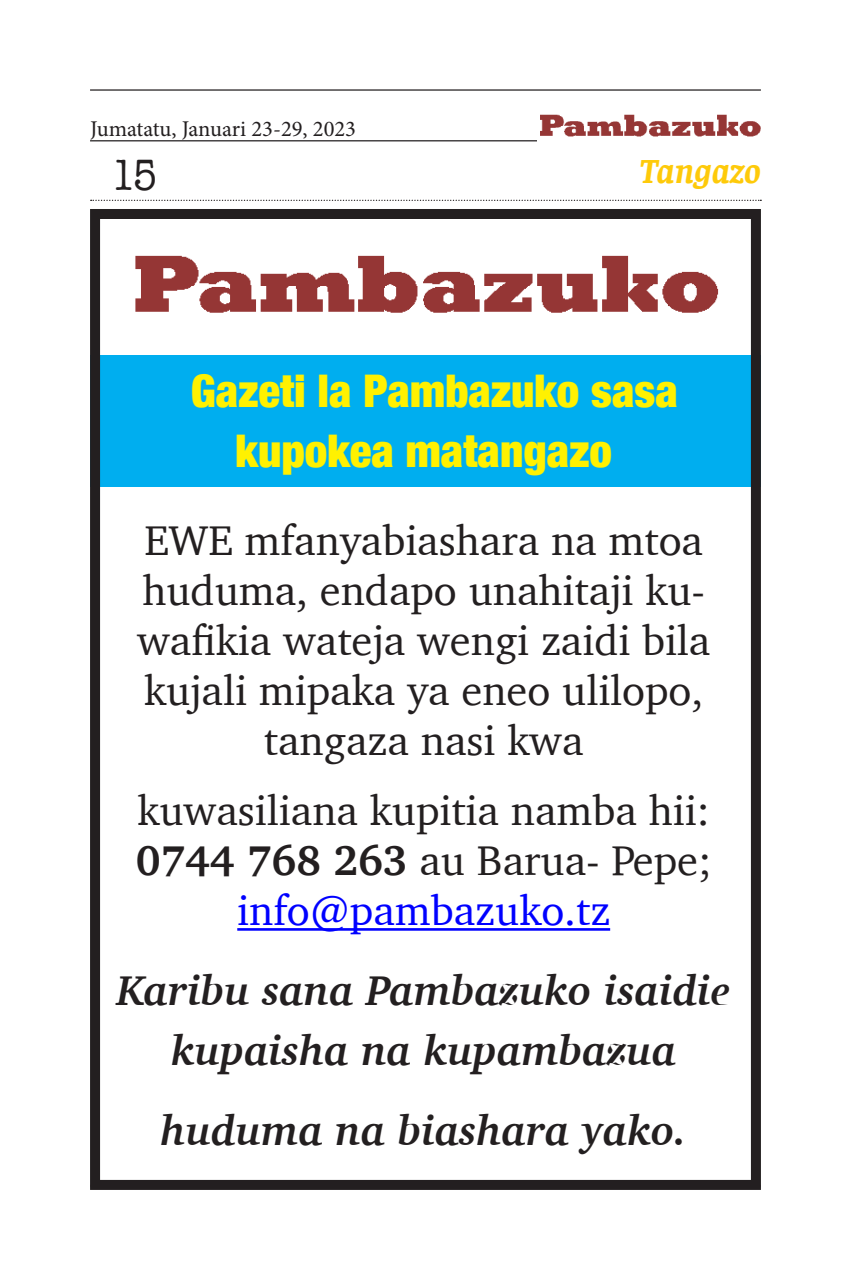
<style>
.page{position:relative;width:851px;height:1276px;background:#fff}
.page>*{position:absolute;margin:0;border:0;box-sizing:border-box;transform-origin:0 0}
.t1{font:900 condensed 45px/60px "Helvetica Neue";color:#fff101;text-align:center}
.t2{font:45px "American Typewriter";color:#231f20;scale:.84 1}
.t3{font:42.5px/50px "Charter";color:#231f20;text-align:center}
.t4{font:italic 700 42.5px/60px "Charter";color:#231f20;text-align:center}
.t5{font:italic 700 35px "Faustina";color:#feca0a}
.t6{font:22.5px "Minion Pro";color:#231f20}
.s1{font-weight:700}
.s2{color:#00f}
</style>
<div class="page">
<hr style="left:90px;top:89px;width:670px;height:2px;background:#231f20">
<hr style="left:90px;top:140px;width:670px;height:1px;background:#231f20">
<svg style="left:91px;top:200px;width:670px;height:1px"></svg>
<img style="left:538px;top:114px;width:222px;height:27px">
<div style="left:90px;top:356px;width:670px;height:131px;background:#00aeef"></div>
<div style="left:90px;top:209px;width:670px;height:981px;border:10px solid #231f20"></div>
<hr style="left:237px;top:928px;width:373px;height:2px;background:#00f">
<img style="left:135px;top:255px;width:583px;height:58px">
<p class="t6" style="left:90px;top:114px;width:267px">Jumatatu, Januari 23-29, 2023</p>
<p class="t2" style="left:111px;top:141px;width:56px">15</p>
<p class="t5" style="left:640px;top:147px;width:122px">Tangazo</p>
<p class="t1" style="left:191px;top:359px;width:488px">Gazeti la Pambazuko sasa kupokea matangazo</p>
<p class="t3" style="left:137px;top:514px;width:575px">EWE mfanyabiashara na mtoa huduma, endapo unahitaji ku&shy;wafikia wateja wengi zaidi bila kujali mipaka ya eneo ulilopo, tangaza nasi kwa</p>
<p class="t3" style="left:136px;top:784px;width:577px">kuwasiliana kupitia namba hii:<br><span class="s1">0744 768 263</span> au Barua- Pepe; <span class="s2">info@pambazuko.tz</span></p>
<p class="t4" style="left:117px;top:960px;width:615px">Karibu sana Pambazuko isaidie kupaisha na kupambazua</p>
<p class="t4" style="left:160px;top:1100px;width:528px">huduma na biashara yako.</p>
</div>
